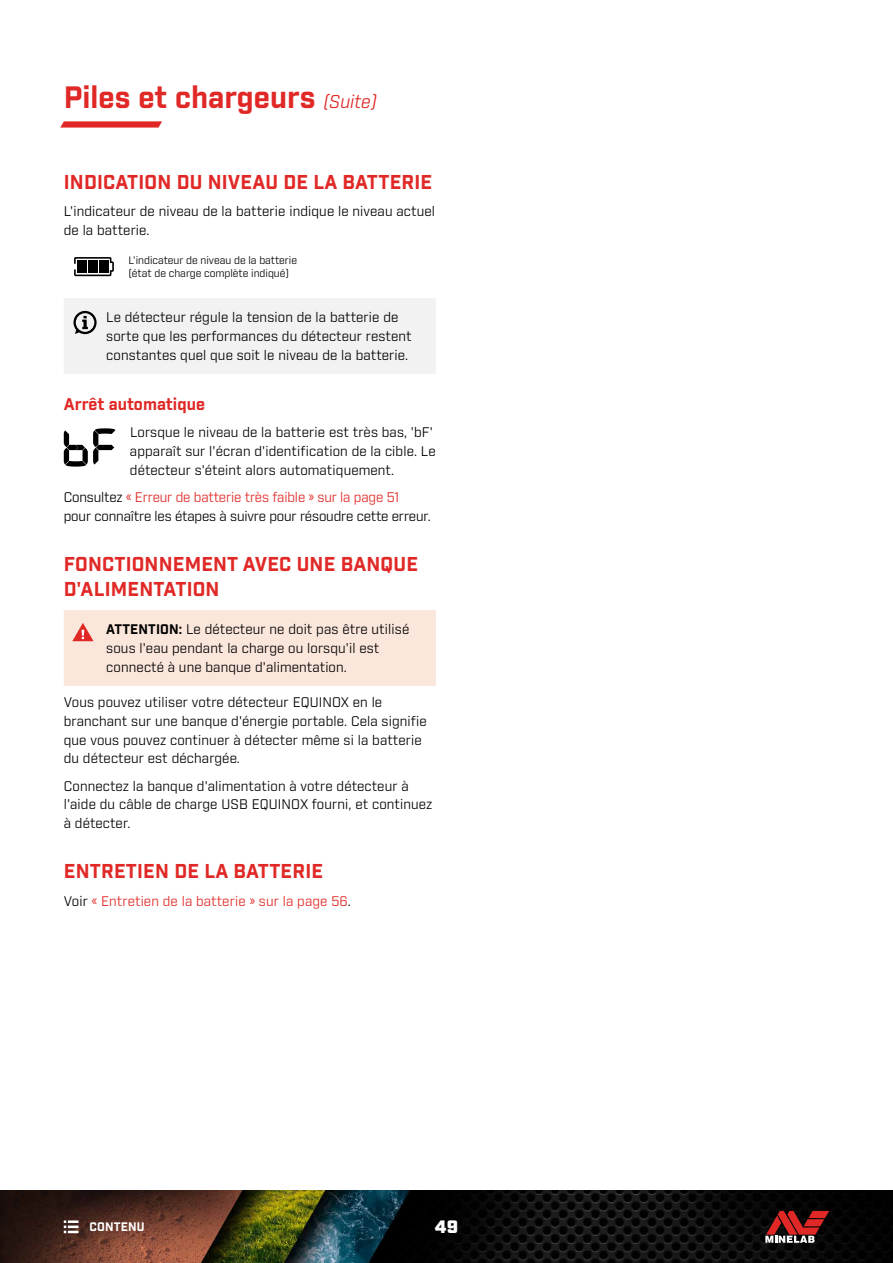
<style>
.page{position:relative;width:893px;height:1263px;background:#fff}
.page>*{position:absolute;margin:0;border:0;box-sizing:border-box;transform-origin:0 0}
.t1{font:700 30px "Industry";color:#e02926}
.t2{font:700 19.5px/24.8px "Industry";letter-spacing:.01em;color:#e02926}
.t3{font:900 18px "Industry";color:#fff}
.t4{font:700 16.5px "Industry";color:#e02926}
.t5{font:13.5px/18.8px "Industry";letter-spacing:.01em;color:#000}
.t6{font:13.5px/18.8px "Industry";letter-spacing:-.01em;color:#000}
.t7{font:13.5px "Industry";letter-spacing:.01em;color:#e02926}
.t8{font:700 12px "Industry";letter-spacing:.01em;color:#fff}
.t9{font:10.5px/13.5px "Industry";color:#000}
.s1{font-weight:400;font-style:italic;font-size:18px}
.s2{color:#e02926}
.s3{font-weight:700}
.s4{color:#000}
</style>
<div class="page">
<svg style="left:60px;top:121px;width:102px;height:7px"></svg>
<img style="left:0;top:1190px;width:893px;height:73px">
<svg style="left:64px;top:1220px;width:15px;height:13px"></svg>
<svg style="left:765px;top:1211px;width:64px;height:32px;background:#7a302f"></svg>
<svg style="left:74px;top:257px;width:40px;height:19px"></svg>
<div style="left:77px;top:260px;width:10px;height:13px;background:#000"></div>
<div style="left:88px;top:260px;width:9px;height:13px;background:#000"></div>
<div style="left:99px;top:260px;width:9px;height:13px;background:#000"></div>
<div style="left:64px;top:298px;width:372px;height:76px;background:#f2f2f2"></div>
<svg style="left:64px;top:428px;width:52px;height:39px"></svg>
<div style="left:64px;top:610px;width:372px;height:76px;background:#fbe6dc"></div>
<h1 class="t1" style="left:64px;top:79px;width:315px">Piles et chargeurs <span class="s1">(Suite)</span></h1>
<h2 class="t2" style="left:64px;top:171px;width:370px">INDICATION DU NIVEAU DE LA BATTERIE</h2>
<p class="t5" style="left:64px;top:202px;width:373px">L'indicateur de niveau de la batterie indique le niveau actuel de la batterie.</p>
<p class="t9" style="left:128px;top:254px;width:170px">L'indicateur de niveau de la batterie (état de charge complète indiqué)</p>
<p class="t5" style="left:106px;top:308px;width:307px">Le détecteur régule la tension de la batterie de sorte que les performances du détecteur restent constantes quel que soit le niveau de la batterie.</p>
<p class="t4" style="left:64px;top:394px;width:143px">Arrêt automatique</p>
<p class="t5" style="left:130px;top:423px;width:307px">Lorsque le niveau de la batterie est très bas, 'bF' apparaît sur l'écran d'identification de la cible. Le détecteur s'éteint alors automatiquement.</p>
<p class="t6" style="left:64px;top:488px;width:367px">Consultez <span class="s2">« Erreur de batterie très faible » sur la page 51 </span>pour connaître les étapes à suivre pour résoudre cette erreur.</p>
<h2 class="t2" style="left:64px;top:552px;width:356px">FONCTIONNEMENT AVEC UNE BANQUE<br>D'ALIMENTATION</h2>
<p class="t5" style="left:106px;top:620px;width:305px"><span class="s3">ATTENTION:</span> Le détecteur ne doit pas être utilisé sous l'eau pendant la charge ou lorsqu'il est connecté à une banque d'alimentation.</p>
<p class="t5" style="left:64px;top:693px;width:364px">Vous pouvez utiliser votre détecteur EQUINOX en le branchant sur une banque d'énergie portable. Cela signifie que vous pouvez continuer à détecter même si la batterie du détecteur est déchargée.</p>
<p class="t5" style="left:64px;top:777px;width:370px">Connectez la banque d'alimentation à votre détecteur à l'aide du câble de charge USB EQUINOX fourni, et continuez à détecter.</p>
<h2 class="t2" style="left:64px;top:860px;width:261px">ENTRETIEN DE LA BATTERIE</h2>
<p class="t7" style="left:64px;top:893px;width:287px"><span class="s4">Voir</span> « Entretien de la batterie » sur la page 56<span class="s4">.</span></p>
<p class="t8" style="left:90px;top:1220px;width:56px">CONTENU</p>
<h3 class="t3" style="left:435px;top:1216px;width:25px">49</h3>
</div>
